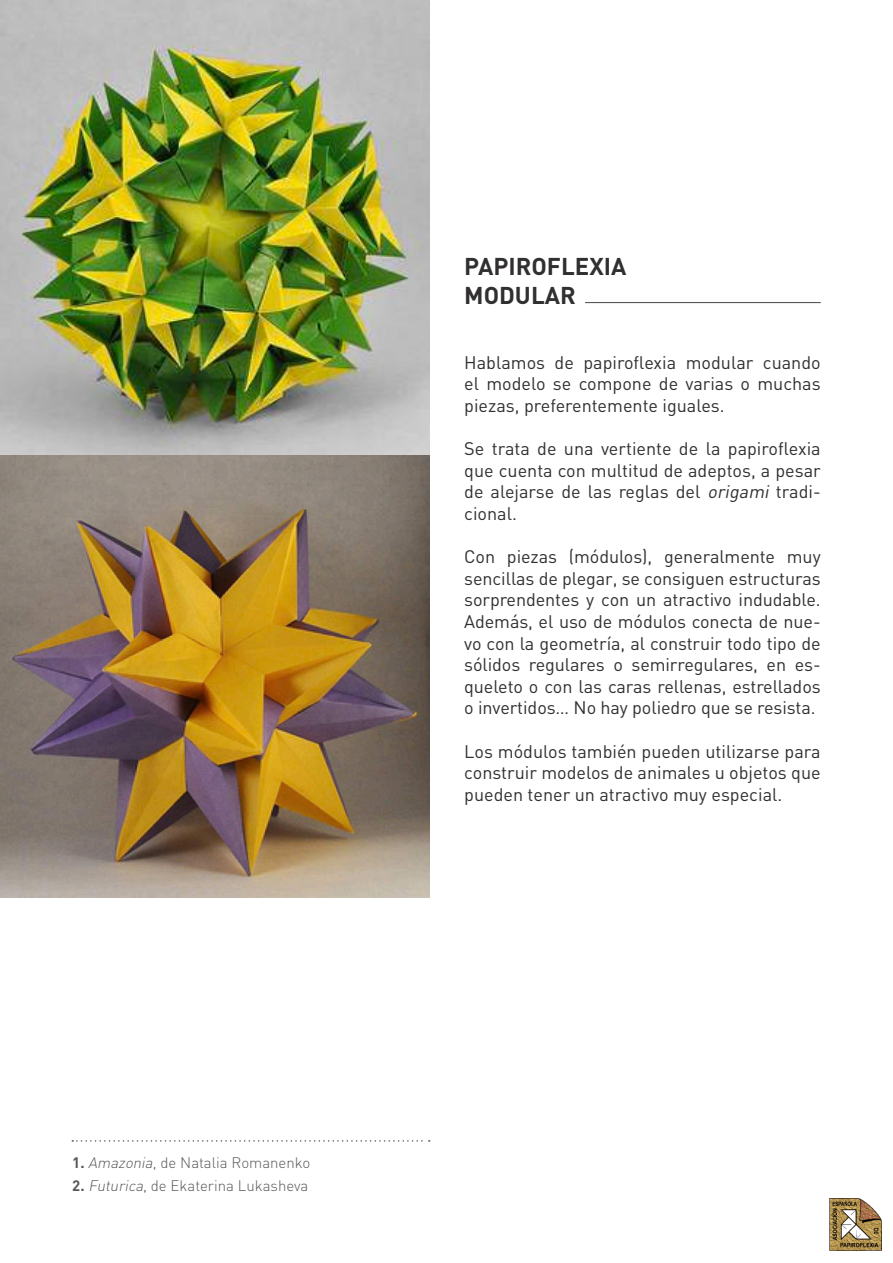
<style>
.page{position:relative;width:893px;height:1263px;background:#fff}
.page>*{position:absolute;margin:0;border:0;box-sizing:border-box;transform-origin:0 0}
.t1{font:700 24px/28.8px "DIN";color:#312f30}
.t2{font:18px/21.6px "DIN";color:#312f30;text-align:justify}
.t3{font:300 15px "DIN";color:#57585a}
.s1{font-weight:700}
.s2{font-style:italic}
</style>
<div class="page">
<img style="left:829px;top:1198px;width:52px;height:52px">
<svg style="left:72px;top:1140px;width:358px;height:2px"></svg>
<hr style="left:585px;top:302px;width:236px;height:1px;background:#57585a">
<img style="left:0;top:0;width:429px;height:897px">
<p class="t3" style="left:72px;top:1153px;width:240px"><span class="s1">1.</span> <span class="s2">Amazonia</span>, de Natalia Romanenko</p>
<p class="t3" style="left:72px;top:1176px;width:237px"><span class="s1">2.</span> <span class="s2">Futurica</span>, de Ekaterina Lukasheva</p>
<h1 class="t1" style="left:464px;top:251px;width:164px">PAPIROFLEXIA<br>MODULAR</h1>
<p class="t2" style="left:464px;top:351px;width:358px">Hablamos de papiroflexia modular cuando el modelo se compone de varias o muchas piezas, preferentemente iguales.</p>
<p class="t2" style="left:464px;top:437px;width:358px">Se trata de una vertiente de la papiroflexia que cuenta con multitud de adeptos, a pesar de alejarse de las reglas del <span class="s2">origami</span> tradi&shy;cional.</p>
<p class="t2" style="left:464px;top:545px;width:358px">Con piezas (módulos), generalmente muy sencillas de plegar, se consiguen estructuras sorprendentes y con un atractivo indudable.<br>Además, el uso de módulos conecta de nue&shy;vo con la geometría, al construir todo tipo de sólidos regulares o semirregulares, en es&shy;queleto o con las caras rellenas, estrellados o invertidos… No hay poliedro que se resista.</p>
<p class="t2" style="left:464px;top:740px;width:358px">Los módulos también pueden utilizarse para construir modelos de animales u objetos que pueden tener un atractivo muy especial.</p>
</div>
